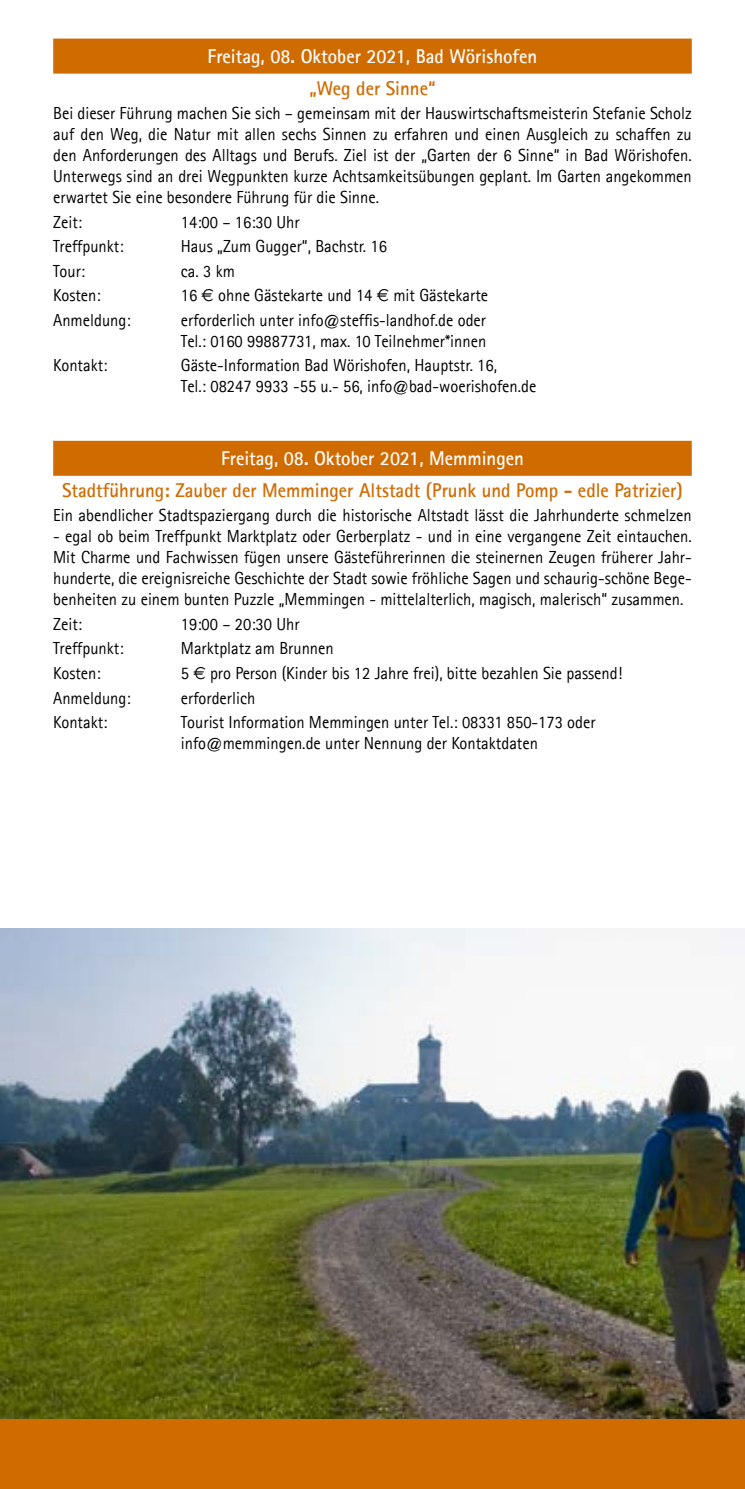
<style>
.page{position:relative;width:745px;height:1489px;background:#fff}
.page>*{position:absolute;margin:0;border:0;box-sizing:border-box;transform-origin:0 0}
.Überschrift_2{font:700 20px "Rotis Sans Serif";color:#d06b00;scale:.94 1}
.Überschrift{font:700 20px "Rotis Sans Serif";color:#fff;scale:.94 1}
.Text{font:17.5px/21px "Rotis Sans Serif";color:#000;text-align:justify;scale:.94 1}
.Daten{font:17.5px/21px "Rotis Sans Serif";color:#000;scale:.94 1}
.s1{font-family:"Euro Sans"}
</style>
<div class="page">
<div style="left:0;top:1417px;width:744px;height:71px;background:#d06b00"></div>
<div style="left:53px;top:39px;width:638px;height:35px;background:#d06b00"></div>
<div style="left:53px;top:441px;width:638px;height:35px;background:#d06b00"></div>
<img style="left:0;top:928px;width:744px;height:489px">
<h1 class="Überschrift" style="left:207px;top:48px;width:352px">Freitag, 08. Oktober 2021, Bad Wörishofen</h1>
<h2 class="Überschrift_2" style="left:309px;top:79px;width:135px">„Weg der Sinne“</h2>
<p class="Text" style="left:53px;top:104px;width:680px">Bei dieser Führung machen Sie sich – gemeinsam mit der Hauswirtschaftsmeisterin Stefanie Scholz auf den Weg, die Natur mit allen sechs Sinnen zu erfahren und einen Ausgleich zu schaffen zu den Anforderungen des Alltags und Berufs. Ziel ist der „Garten der 6 Sinne“ in Bad Wörishofen.<br>Unterwegs sind an drei Wegpunkten kurze Achtsamkeitsübungen geplant. Im Garten angekommen erwartet Sie eine besondere Führung für die Sinne.</p>
<p class="Daten" style="left:53px;top:212px;width:32px">Zeit:</p>
<p class="Daten" style="left:181px;top:212px;width:128px">14:00 – 16:30 Uhr</p>
<p class="Daten" style="left:53px;top:237px;width:76px">Treffpunkt:</p>
<p class="Daten" style="left:181px;top:237px;width:221px">Haus „Zum Gugger“, Bachstr. 16</p>
<p class="Daten" style="left:53px;top:262px;width:36px">Tour:</p>
<p class="Daten" style="left:181px;top:262px;width:59px">ca. 3 km</p>
<p class="Daten" style="left:53px;top:286px;width:52px">Kosten:</p>
<p class="Daten" style="left:181px;top:286px;width:328px">16 <span class="s1">€</span> ohne Gästekarte und 14 <span class="s1">€</span> mit Gästekarte</p>
<p class="Daten" style="left:53px;top:311px;width:84px">Anmeldung:</p>
<p class="Daten" style="left:181px;top:311px;width:326px">erforderlich unter info@steffis-landhof.de oder<br>Tel.: 0160 99887731, max. 10 Teilnehmer*innen</p>
<p class="Daten" style="left:53px;top:356px;width:59px">Kontakt:</p>
<p class="Daten" style="left:181px;top:356px;width:379px">Gäste-Information Bad Wörishofen, Hauptstr. 16,<br>Tel.: 08247 9933 -55 u.- 56, info@bad-woerishofen.de</p>
<h1 class="Überschrift" style="left:221px;top:450px;width:323px">Freitag, 08. Oktober 2021, Memmingen</h1>
<h2 class="Überschrift_2" style="left:62px;top:481px;width:661px">Stadtführung: Zauber der Memminger Altstadt (Prunk und Pomp - edle Patrizier)</h2>
<p class="Text" style="left:53px;top:506px;width:680px">Ein abendlicher Stadtspaziergang durch die historische Altstadt lässt die Jahrhunderte schmelzen</p>
<p class="Text" style="left:53px;top:527px;width:680px">- egal ob beim Treffpunkt Marktplatz oder Gerberplatz - und in eine vergangene Zeit eintauchen.<br>Mit Charme und Fachwissen fügen unsere Gästeführerinnen die steinernen Zeugen früherer Jahr&shy;hunderte, die ereignisreiche Geschichte der Stadt sowie fröhliche Sagen und schaurig-schöne Bege&shy;benheiten zu einem bunten Puzzle „Memmingen - mittelalterlich, magisch, malerisch“ zusammen.</p>
<p class="Daten" style="left:53px;top:614px;width:32px">Zeit:</p>
<p class="Daten" style="left:181px;top:614px;width:128px">19:00 – 20:30 Uhr</p>
<p class="Daten" style="left:53px;top:639px;width:76px">Treffpunkt:</p>
<p class="Daten" style="left:181px;top:639px;width:164px">Marktplatz am Brunnen</p>
<p class="Daten" style="left:53px;top:663px;width:52px">Kosten:</p>
<p class="Daten" style="left:181px;top:663px;width:470px">5 <span class="s1">€</span> pro Person (Kinder bis 12 Jahre frei), bitte bezahlen Sie passend!</p>
<p class="Daten" style="left:53px;top:688px;width:84px">Anmeldung:</p>
<p class="Daten" style="left:181px;top:688px;width:81px">erforderlich</p>
<p class="Daten" style="left:53px;top:713px;width:59px">Kontakt:</p>
<p class="Daten" style="left:181px;top:713px;width:442px">Tourist Information Memmingen unter Tel.: 08331 850-173 oder info@memmingen.de unter Nennung der Kontaktdaten</p>
</div>
